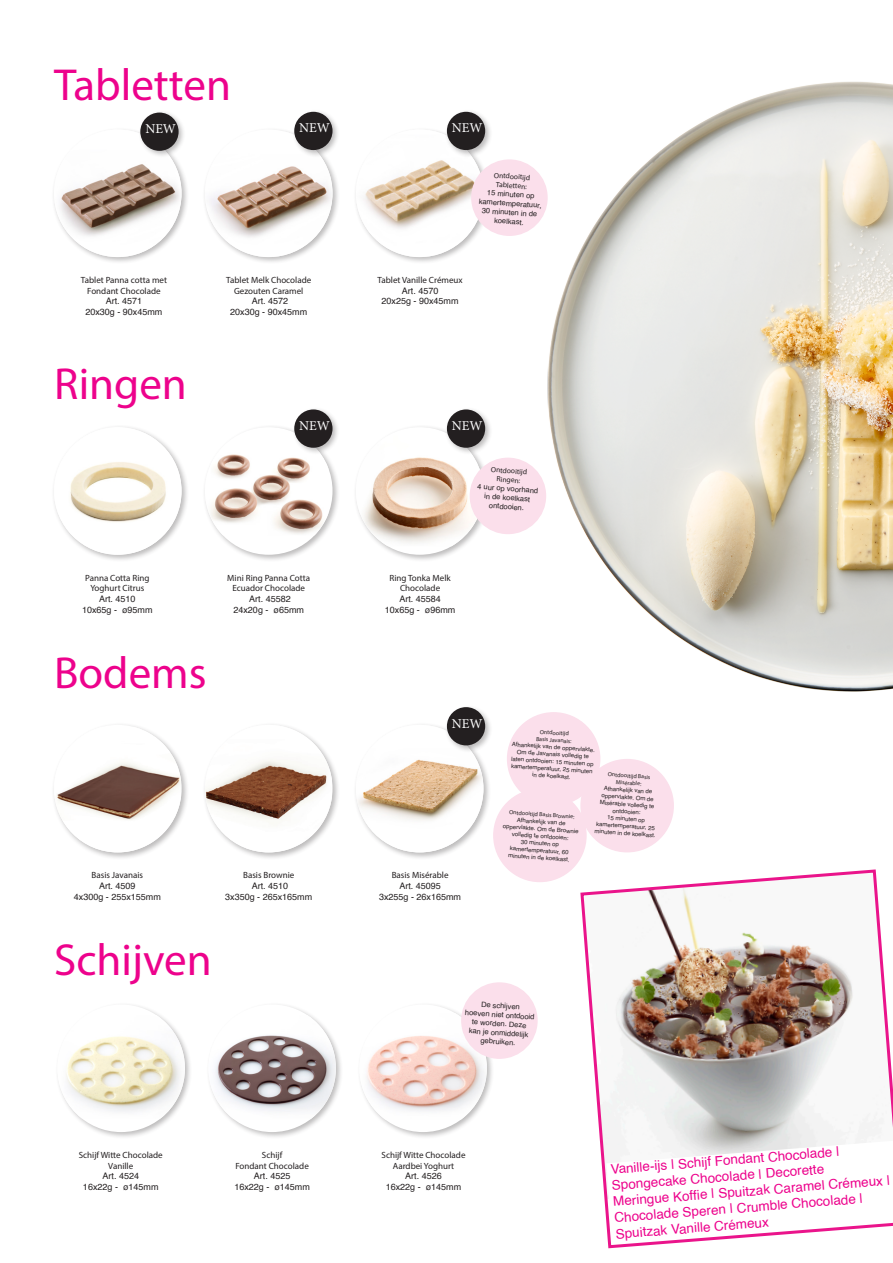
<style>
.page{position:relative;width:893px;height:1263px;background:#fff}
.page>*{position:absolute;margin:0;border:0;box-sizing:border-box;transform-origin:0 0}
.t1{font:45px "Myriad Pro";color:#ed028c}
.t2{font:13.5px/16.5px "Helvetica";color:#ed028c}
.t3{font:13.5px "Minion Pro";letter-spacing:-.005em;color:#fff}
.t4{font:9px/10.8px "Myriad Pro";color:#231f20;text-align:center}
.t5{font:9px "Helvetica";color:#231f20}
.t6{font:7.5px/9px "Helvetica";color:#231f20;text-align:center}
.t7{font:7.5px "Myriad Pro";color:#231f20}
.t8{font:6px/7.2px "Helvetica";color:#231f20;text-align:center}
.t9{font:6px/7.2px "Myriad Pro";color:#231f20;text-align:center}
.s1{font-family:"Helvetica"}
</style>
<div class="page">
<img style="left:491px;top:81px;width:402px;height:717px">
<div style="left:51px;top:127px;width:138px;height:138px;background:#231f20;opacity:.3"></div>
<img style="left:54px;top:129px;width:128px;height:128px;border-radius:64px">
<div style="left:202px;top:127px;width:138px;height:138px;background:#231f20;opacity:.3"></div>
<img style="left:205px;top:132px;width:128px;height:125px">
<div style="left:138px;top:110px;width:48px;height:49px;background:#231f20;opacity:.3"></div>
<div style="left:140px;top:113px;width:39px;height:38px;background:#231f20;border-radius:50%"></div>
<div style="left:292px;top:109px;width:48px;height:49px;background:#231f20;opacity:.3"></div>
<div style="left:294px;top:112px;width:39px;height:38px;background:#231f20;border-radius:50%"></div>
<div style="left:353px;top:127px;width:138px;height:138px;background:#231f20;opacity:.3"></div>
<img style="left:356px;top:129px;width:127px;height:128px;border-radius:64px">
<div style="left:445px;top:109px;width:48px;height:49px;background:#231f20;opacity:.3"></div>
<div style="left:447px;top:112px;width:38px;height:38px;background:#231f20;border-radius:50%"></div>
<div style="left:51px;top:425px;width:138px;height:137px;background:#231f20;opacity:.3"></div>
<img style="left:54px;top:427px;width:128px;height:128px;border-radius:64px">
<div style="left:202px;top:425px;width:138px;height:137px;background:#231f20;opacity:.3"></div>
<div style="left:205px;top:427px;width:128px;height:128px;background:#fff;border-radius:50%"></div>
<img style="left:205px;top:444px;width:123px;height:91px">
<div style="left:292px;top:407px;width:48px;height:49px;background:#231f20;opacity:.3"></div>
<div style="left:294px;top:409px;width:39px;height:39px;background:#231f20;border-radius:50%"></div>
<div style="left:353px;top:425px;width:138px;height:137px;background:#231f20;opacity:.3"></div>
<div style="left:356px;top:427px;width:127px;height:128px;background:#fff;border-radius:50%"></div>
<img style="left:356px;top:436px;width:127px;height:110px">
<div style="left:445px;top:407px;width:48px;height:49px;background:#231f20;opacity:.3"></div>
<div style="left:447px;top:409px;width:38px;height:39px;background:#231f20;border-radius:50%"></div>
<div style="left:51px;top:722px;width:138px;height:138px;background:#231f20;opacity:.3"></div>
<img style="left:54px;top:727px;width:127px;height:125px">
<div style="left:202px;top:722px;width:138px;height:138px;background:#231f20;opacity:.3"></div>
<img style="left:205px;top:725px;width:127px;height:127px">
<div style="left:353px;top:722px;width:138px;height:138px;background:#231f20;opacity:.3"></div>
<img style="left:356px;top:725px;width:127px;height:127px;border-radius:64px">
<div style="left:445px;top:705px;width:48px;height:48px;background:#231f20;opacity:.3"></div>
<div style="left:447px;top:707px;width:38px;height:38px;background:#231f20;border-radius:50%"></div>
<div style="left:55px;top:1002px;width:138px;height:138px;background:#231f20;opacity:.3"></div>
<div style="left:57px;top:1004px;width:128px;height:128px;background:#fff;border-radius:50%"></div>
<img style="left:57px;top:1015px;width:128px;height:103px">
<div style="left:206px;top:1002px;width:138px;height:138px;background:#231f20;opacity:.3"></div>
<div style="left:208px;top:1004px;width:128px;height:128px;background:#fff;border-radius:50%"></div>
<img style="left:208px;top:1015px;width:128px;height:104px">
<div style="left:357px;top:1002px;width:137px;height:138px;background:#231f20;opacity:.3"></div>
<div style="left:359px;top:1004px;width:128px;height:128px;background:#fff;border-radius:50%"></div>
<img style="left:359px;top:1013px;width:128px;height:106px">
<div style="left:508px;top:713px;width:92px;height:92px;background:#fbdfeb;border-radius:50%"></div>
<div style="left:507px;top:712px;width:93px;height:94px;border:2px solid #fbdfeb;border-radius:50%"></div>
<div style="left:494px;top:789px;width:92px;height:92px;background:#fbdfeb;border-radius:50%"></div>
<div style="left:493px;top:789px;width:94px;height:93px;border:2px solid #fbdfeb;border-radius:50%"></div>
<div style="left:581px;top:760px;width:92px;height:92px;background:#fbdfeb;border-radius:50%"></div>
<div style="left:580px;top:759px;width:94px;height:93px;border:2px solid #fbdfeb;border-radius:50%"></div>
<div style="left:462px;top:983px;width:75px;height:75px;background:#fbdfeb;border-radius:50%"></div>
<div style="left:461px;top:982px;width:77px;height:77px;border:2px solid #fbdfeb;border-radius:50%"></div>
<div style="left:472px;top:160px;width:75px;height:75px;background:#fbdfeb;border-radius:50%"></div>
<div style="left:471px;top:159px;width:77px;height:77px;border:2px solid #fbdfeb;border-radius:50%"></div>
<div style="left:470px;top:458px;width:75px;height:75px;background:#fbdfeb;border-radius:50%"></div>
<div style="left:470px;top:458px;width:76px;height:76px;border:2px solid #fbdfeb;border-radius:50%"></div>
<img style="left:580px;top:869px;width:313px;height:380px">
<svg style="left:606px;top:1141px;width:287px;height:100px"></svg>
<p class="t1" style="left:54px;top:58px;width:178px">Tabletten</p>
<p class="t3" style="left:145px;top:120px;width:32px">NEW</p>
<p class="t3" style="left:299px;top:119px;width:32px">NEW</p>
<p class="t4" style="left:81px;top:274px;width:88px">Tablet Panna cotta met<br>Fondant Chocolade<br><span class="s1">Art. 4571</span></p>
<p class="t5" style="left:85px;top:305px;width:79px">20x30g - 90x45mm</p>
<p class="t1" style="left:54px;top:356px;width:134px">Ringen</p>
<p class="t4" style="left:226px;top:274px;width:87px">Tablet Melk Chocolade<br>Gezouten Caramel</p>
<p class="t5" style="left:252px;top:294px;width:38px">Art. 4572</p>
<p class="t5" style="left:230px;top:305px;width:79px">20x30g - 90x45mm</p>
<p class="t3" style="left:299px;top:416px;width:32px">NEW</p>
<p class="t4" style="left:85px;top:572px;width:66px">Panna Cotta Ring</p>
<p class="t4" style="left:90px;top:583px;width:55px">Yoghurt Citrus</p>
<p class="t5" style="left:99px;top:592px;width:38px">Art. 4510</p>
<p class="t5" style="left:82px;top:603px;width:72px">10x65g - ø95mm</p>
<p class="t1" style="left:54px;top:645px;width:154px">Bodems</p>
<p class="t4" style="left:227px;top:572px;width:84px">Mini Ring Panna Cotta<br>Ecuador Chocolade</p>
<p class="t5" style="left:249px;top:592px;width:43px">Art. 45582</p>
<p class="t5" style="left:233px;top:603px;width:72px">24x20g - ø65mm</p>
<p class="t4" style="left:92px;top:870px;width:53px">Basis Javanais</p>
<p class="t5" style="left:99px;top:879px;width:38px">Art. 4509</p>
<p class="t5" style="left:74px;top:890px;width:89px">4x300g - 255x155mm</p>
<p class="t1" style="left:54px;top:932px;width:159px">Schijven</p>
<p class="t4" style="left:243px;top:870px;width:53px">Basis Brownie</p>
<p class="t5" style="left:252px;top:879px;width:38px">Art. 4510</p>
<p class="t5" style="left:225px;top:890px;width:89px">3x350g - 265x165mm</p>
<p class="t4" style="left:79px;top:1149px;width:86px">Schijf Witte Chocolade<br>Vanille</p>
<p class="t5" style="left:102px;top:1169px;width:38px">Art. 4524</p>
<p class="t5" style="left:83px;top:1180px;width:77px">16x22g - ø145mm</p>
<p class="t4" style="left:262px;top:1149px;width:22px">Schijf</p>
<p class="t4" style="left:235px;top:1160px;width:75px">Fondant Chocolade</p>
<p class="t5" style="left:254px;top:1169px;width:38px">Art. 4525</p>
<p class="t5" style="left:234px;top:1180px;width:77px">16x22g - ø145mm</p>
<p class="t3" style="left:452px;top:119px;width:32px">NEW</p>
<p class="t7" style="left:494px;top:170px;width:38px;rotate:4deg">Ontdooitijd</p>
<p class="t7" style="left:496px;top:180px;width:33px;rotate:4deg">Tabletten:</p>
<p class="t6" style="left:480px;top:188px;width:64px;rotate:4deg">15 minuten op kamertemperatuur,<br>30 minuten in de koelkast.</p>
<p class="t4" style="left:378px;top:274px;width:87px">Tablet Vanille Crémeux</p>
<p class="t5" style="left:402px;top:284px;width:38px">Art. 4570</p>
<p class="t5" style="left:382px;top:294px;width:79px">20x25g - 90x45mm</p>
<p class="t3" style="left:452px;top:416px;width:32px">NEW</p>
<p class="t7" style="left:491px;top:465px;width:38px;rotate:4deg">Ontdooitijd</p>
<p class="t7" style="left:497px;top:474px;width:25px;rotate:4deg">Ringen:</p>
<p class="t6" style="left:478px;top:482px;width:62px;rotate:4deg">4 uur op voorhand in de koelkast ontdooien.</p>
<p class="t4" style="left:390px;top:572px;width:63px">Ring Tonka Melk<br>Chocolade</p>
<p class="t5" style="left:399px;top:592px;width:43px">Art. 45584</p>
<p class="t5" style="left:385px;top:603px;width:72px">10x65g - ø96mm</p>
<p class="t3" style="left:452px;top:714px;width:32px">NEW</p>
<p class="t4" style="left:392px;top:870px;width:58px">Basis Misérable</p>
<p class="t5" style="left:399px;top:879px;width:43px">Art. 45095</p>
<p class="t5" style="left:379px;top:890px;width:84px">3x255g - 26x165mm</p>
<p class="t9" style="left:540px;top:728px;width:30px;rotate:4deg">Ontdooitijd</p>
<p class="t9" style="left:536px;top:735px;width:37px;rotate:4deg">Basis Javanais:</p>
<p class="t8" style="left:512px;top:741px;width:85px;rotate:4deg">Afhankelijk van de oppervlakte.<br>Om de Javanais volledig te laten ontdooien: 15 minuten op kamertemperatuur, 25 minuten in de koelkast.</p>
<p class="t9" style="left:509px;top:808px;width:67px;rotate:4deg">Ontdooitijd Basis Brownie:</p>
<p class="t8" style="left:517px;top:816px;width:50px;rotate:4deg">Afhankelijk van de</p>
<p class="t8" style="left:503px;top:822px;width:77px;rotate:4deg">oppervlakte. Om de Brownie volledig te ontdooien:</p>
<p class="t8" style="left:521px;top:838px;width:40px;rotate:4deg">30 minuten op</p>
<p class="t8" style="left:509px;top:845px;width:63px;text-align:left;rotate:4deg">kamertemperatuur, 60 minuten in de koelkast.</p>
<p class="t9" style="left:608px;top:770px;width:44px;rotate:4deg">Ontdooitijd Basis<br>Misérable:</p>
<p class="t8" style="left:604px;top:785px;width:50px;rotate:4deg">Afhankelijk van de</p>
<p class="t8" style="left:602px;top:792px;width:54px;rotate:4deg">oppervlakte. Om de</p>
<p class="t8" style="left:600px;top:799px;width:56px;rotate:4deg">Misérable volledig te ontdooien:</p>
<p class="t8" style="left:607px;top:814px;width:40px;rotate:4deg">15 minuten op</p>
<p class="t8" style="left:595px;top:820px;width:63px;text-align:left;rotate:4deg">kamertemperatuur, 25 minuten in de koelkast.</p>
<p class="t6" style="left:481px;top:1000px;width:40px;rotate:4deg">De schijven</p>
<p class="t6" style="left:465px;top:1008px;width:71px;rotate:4deg">hoeven niet ontdooid te worden. Deze<br>kan je onmiddelijk gebruiken.</p>
<p class="t4" style="left:381px;top:1149px;width:86px">Schijf Witte Chocolade<br>Aardbei Yoghurt</p>
<p class="t5" style="left:405px;top:1169px;width:38px">Art. 4526</p>
<p class="t5" style="left:386px;top:1180px;width:77px">16x22g - ø145mm</p>
<p class="t2" style="left:610px;top:1160px;width:231px;rotate:-4deg">Vanille-ijs | Schijf Fondant Chocolade |</p>
<p class="t2" style="left:611px;top:1176px;width:214px;rotate:-4deg">Spongecake Chocolade | Decorette</p>
<p class="t2" style="left:613px;top:1192px;width:279px;rotate:-4deg">Meringue Koffi e | Spuitzak Caramel Crémeux |<br>Chocolade Speren | Crumble Chocolade |<br>Spuitzak Vanille Crémeux</p>
</div>
